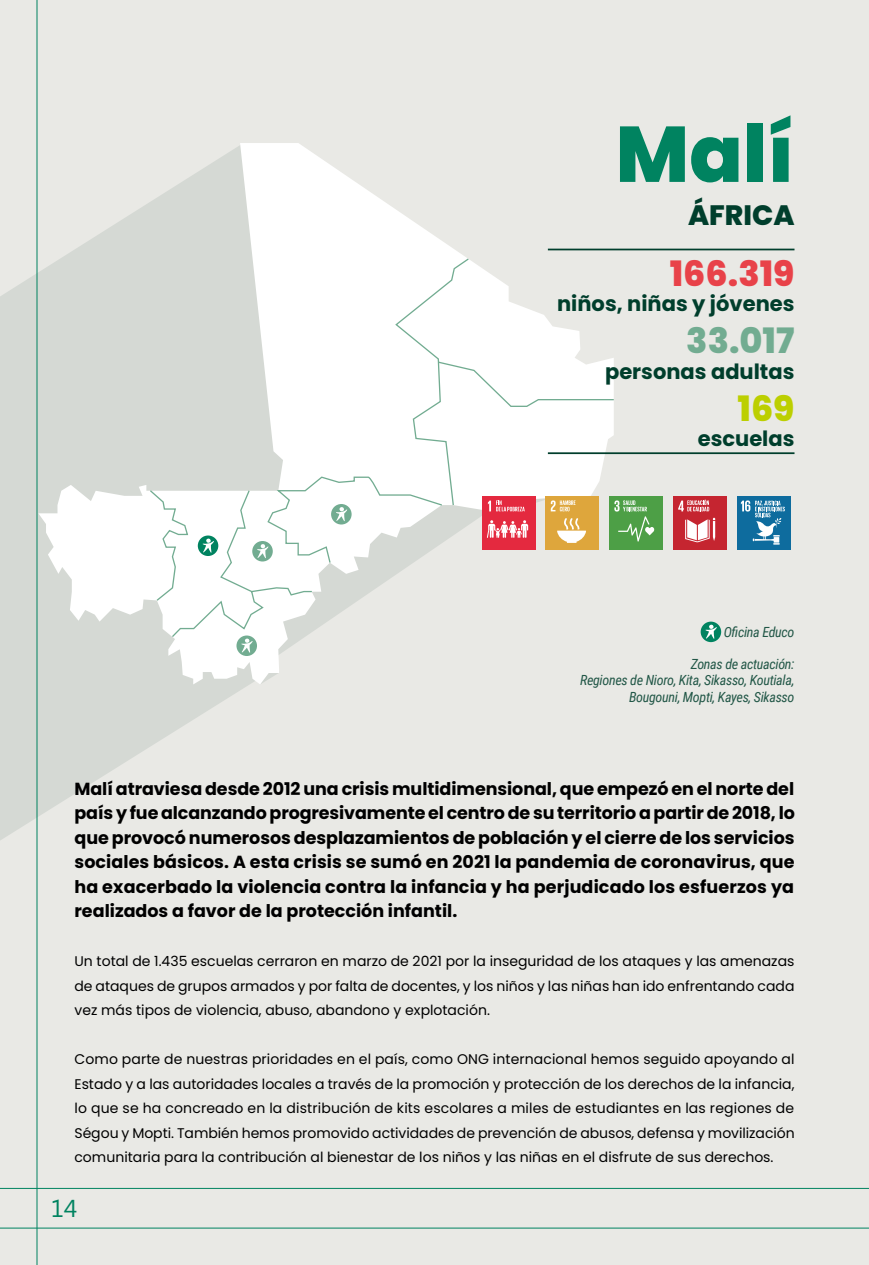
<style>
.page{position:relative;width:869px;height:1265px;background:#fff}
.page>*{position:absolute;margin:0;border:0;box-sizing:border-box;transform-origin:0 0}
.t1{font:800 78.75px "Poppins";color:#008360}
.t2{font:800 35px "Poppins";color:#e84249}
.t3{font:800 35px "Poppins";color:#72ac91}
.t4{font:800 35px "Poppins";color:#bccf00}
.t5{font:800 28px "Poppins";color:#003e2c}
.t6{font:24.5px "Segoe";color:#008360}
.t7{font:700 21px "Poppins";color:#003e2c}
.t8{font:700 17.5px/24.5px "Poppins";color:#000;text-align:justify}
.t9{font:14px/24.5px "Poppins";color:#000;text-align:justify}
.t10{font:italic 14px/16.8px "Roboto Condensed";letter-spacing:-.025em;color:#225747;text-align:right}
</style>
<div class="page">
<div style="left:0;top:0;width:868px;height:1265px;background:#e9e9e5"></div>
<svg style="left:0;top:144px;width:250px;height:707px;fill:#d5d9d4"></svg>
<svg style="left:38px;top:143px;width:575px;height:541px"></svg>
<svg style="left:148px;top:257px;width:466px;height:381px"></svg>
<div style="left:700px;top:622px;width:20px;height:20px;background:#008360;border-radius:50%"></div>
<svg style="left:705px;top:625px;width:11px;height:14px"></svg>
<hr style="left:547px;top:452px;width:247px;height:2px;background:#003e2c">
<hr style="left:547px;top:249px;width:247px;height:1px;background:#003e2c">
<div style="left:545px;top:496px;width:54px;height:54px;background:#dea63c"></div>
<svg style="left:557px;top:518px;width:29px;height:25px"></svg>
<svg style="left:550px;top:500px;width:25px;height:11px"></svg>
<div style="left:672px;top:496px;width:54px;height:54px;background:#c52530"></div>
<svg style="left:685px;top:518px;width:29px;height:24px"></svg>
<svg style="left:678px;top:500px;width:31px;height:11px"></svg>
<div style="left:736px;top:496px;width:54px;height:54px;background:#0e6c9e"></div>
<svg style="left:740px;top:500px;width:44px;height:45px"></svg>
<div style="left:609px;top:496px;width:53px;height:54px;background:#4d9f46"></div>
<svg style="left:614px;top:500px;width:40px;height:42px"></svg>
<div style="left:481px;top:496px;width:54px;height:54px;background:#e4293f"></div>
<svg style="left:487px;top:520px;width:41px;height:18px"></svg>
<svg style="left:487px;top:500px;width:37px;height:11px"></svg>
<div style="left:198px;top:535px;width:20px;height:21px;background:#008360;border-radius:50%"></div>
<svg style="left:203px;top:539px;width:11px;height:14px"></svg>
<svg style="left:331px;top:504px;width:20px;height:21px"></svg>
<svg style="left:236px;top:635px;width:21px;height:21px"></svg>
<svg style="left:252px;top:541px;width:21px;height:21px"></svg>
<hr style="left:37px;top:0;width:1px;height:1265px;background:#008360">
<hr style="left:0;top:1228px;width:868px;height:1px;background:#008360">
<hr style="left:0;top:1188px;width:868px;height:1px;background:#008360">
<h1 class="t1" style="left:615px;top:109px;width:180px">Malí</h1>
<h3 class="t5" style="left:687px;top:199px;width:108px">ÁFRICA</h3>
<h2 class="t2" style="left:669px;top:254px;width:126px">166.319</h2>
<h3 class="t7" style="left:557px;top:292px;width:239px">niños, niñas y jóvenes</h3>
<h2 class="t3" style="left:686px;top:321px;width:110px">33.017</h2>
<h3 class="t7" style="left:604px;top:359px;width:191px">personas adultas</h3>
<h2 class="t4" style="left:737px;top:388px;width:58px">169</h2>
<h3 class="t7" style="left:697px;top:426px;width:98px">escuelas</h3>
<p class="t10" style="left:723px;top:623px;width:72px">Oficina Educo</p>
<p class="t10" style="left:580px;top:655px;width:216px">Zonas de actuación:<br>Regiones de Nioro, Kita, Sikasso, Koutiala,<br>Bougouni, Mopti, Kayes, Sikasso</p>
<p class="t8" style="left:74px;top:776px;width:721px">Malí atraviesa desde 2012 una crisis multidimensional, que empezó en el norte del país y fue alcanzando progresivamente el centro de su territorio a partir de 2018, lo que provocó numerosos desplazamientos de población y el cierre de los servicios sociales básicos. A esta crisis se sumó en 2021 la pandemia de coronavirus, que ha exacerbado la violencia contra la infancia y ha perjudicado los esfuerzos ya realizados a favor de la protección infantil.</p>
<p class="t9" style="left:74px;top:949px;width:721px">Un total de 1.435 escuelas cerraron en marzo de 2021 por la inseguridad de los ataques y las amenazas de ataques de grupos armados y por falta de docentes, y los niños y las niñas han ido enfrentando cada vez más tipos de violencia, abuso, abandono y explotación.</p>
<p class="t9" style="left:74px;top:1047px;width:721px">Como parte de nuestras prioridades en el país, como ONG internacional hemos seguido apoyando al Estado y a las autoridades locales a través de la promoción y protección de los derechos de la infancia, lo que se ha concreado en la distribución de kits escolares a miles de estudiantes en las regiones de Ségou y Mopti. También hemos promovido actividades de prevención de abusos, defensa y movilización comunitaria para la contribución al bienestar de los niños y las niñas en el disfrute de sus derechos.</p>
<h3 class="t6" style="left:51px;top:1192px;width:28px">14</h3>
</div>
